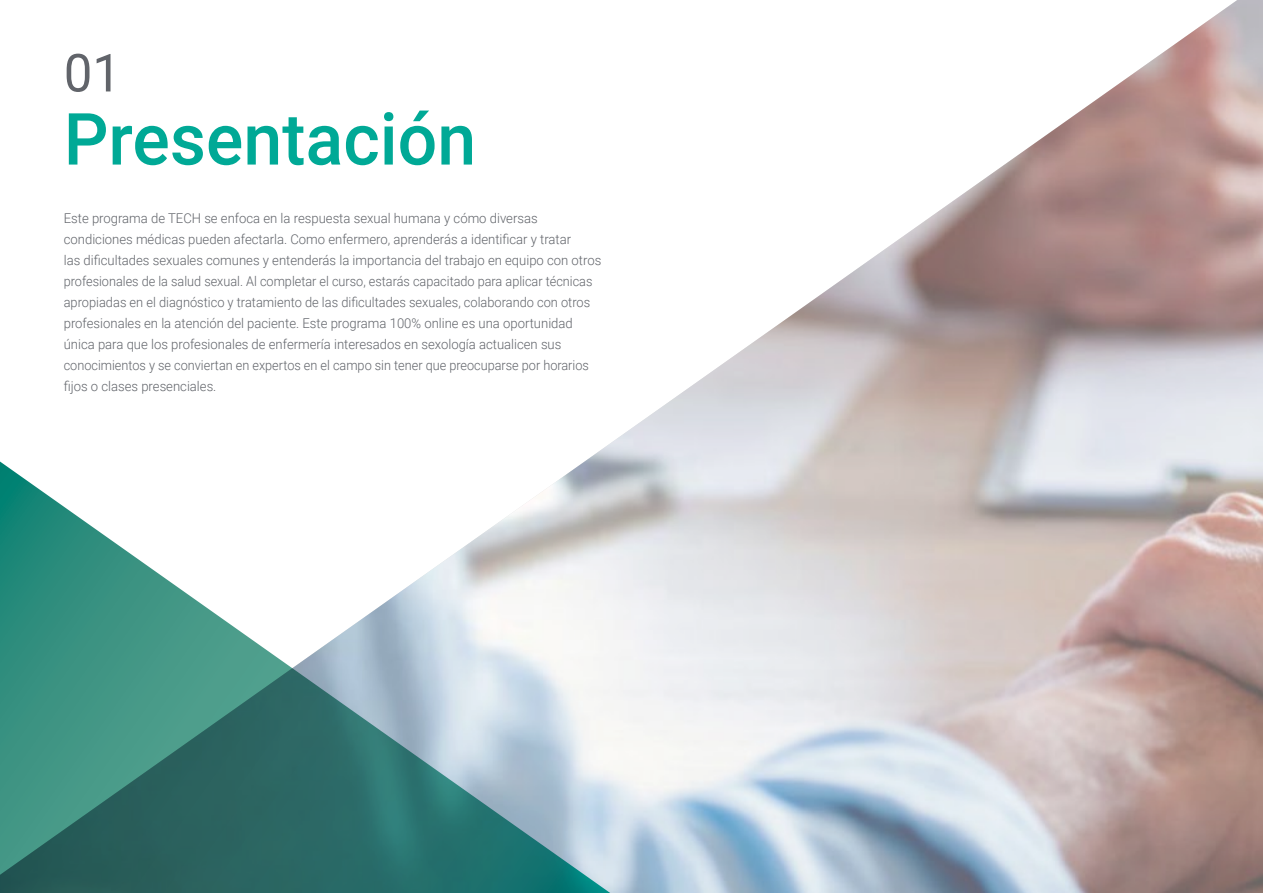
<style>
.page{position:relative;width:1263px;height:893px;background:#fff}
.page>*{position:absolute;margin:0;border:0;box-sizing:border-box;transform-origin:0 0}
.t1{font:500 72px "Roboto";color:#00a996}
.t2{font:52.5px "Roboto";color:#61646a}
.t3{font:300 13.5px/21px "Roboto";color:#61646a}
</style>
<div class="page">
<img style="left:607px;top:0;width:656px;height:893px">
<svg style="left:0;top:446px;width:640px;height:447px"></svg>
<h2 class="t2" style="left:64px;top:36px;width:59px">01</h2>
<h1 class="t1" style="left:64px;top:89px;width:414px">Presentación</h1>
<p class="t3" style="left:64px;top:207px;width:539px">Este programa de TECH se enfoca en la respuesta sexual humana y cómo diversas condiciones médicas pueden afectarla. Como enfermero, aprenderás a identificar y tratar<br>las dificultades sexuales comunes y entenderás la importancia del trabajo en equipo con otros profesionales de la salud sexual. Al completar el curso, estarás capacitado para aplicar técnicas apropiadas en el diagnóstico y tratamiento de las dificultades sexuales, colaborando con otros profesionales en la atención del paciente. Este programa 100% online es una oportunidad única para que los profesionales de enfermería interesados en sexología actualicen sus conocimientos y se conviertan en expertos en el campo sin tener que preocuparse por horarios fijos o clases presenciales.</p>
</div>
